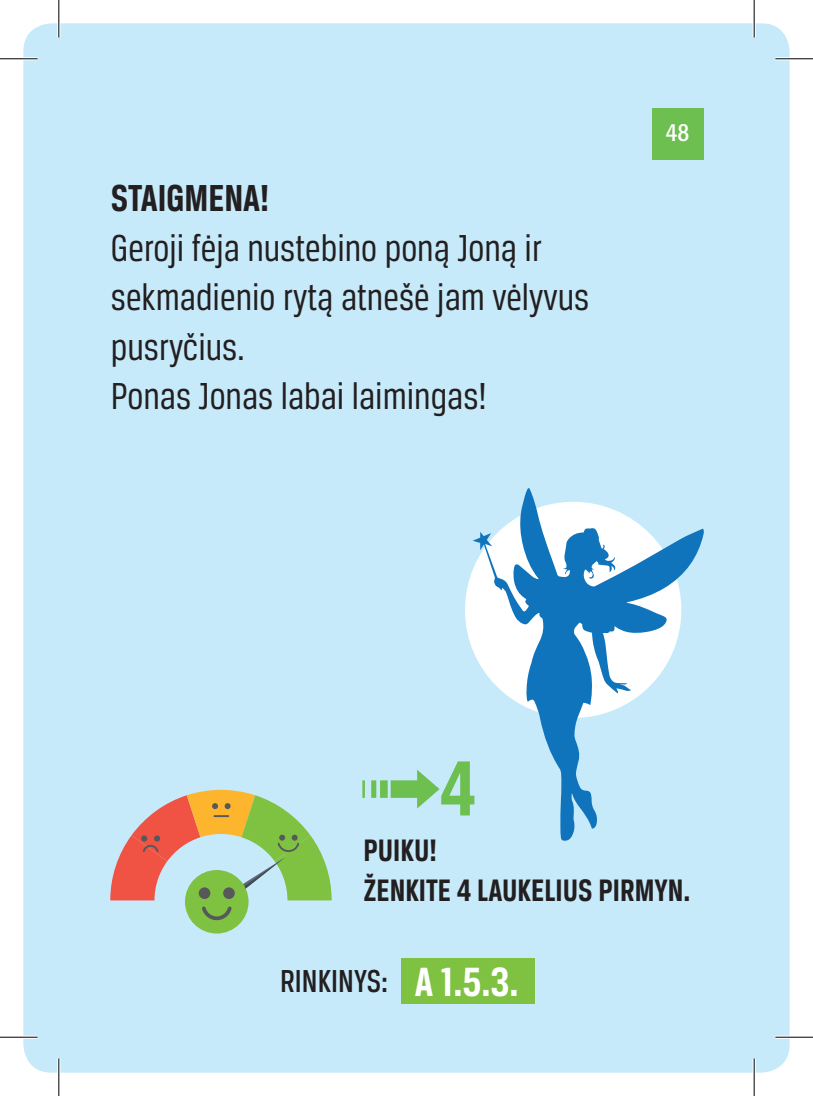
<style>
.page{position:relative;width:813px;height:1096px;background:#fff}
.page>*{position:absolute;margin:0;border:0;box-sizing:border-box;transform-origin:0 0}
.t1{font:700 83px "Breuer Condensed";color:#6dbf50}
.t2{font:40px/49.2px "Breuer Condensed";color:#231f20}
.t3{font:700 40px "Breuer Condensed";color:#231f20}
.t4{font:500 33.75px "Breuer Condensed";color:#231f20}
.t5{font:700 33px/39.2px "Breuer Condensed";color:#231f20}
.t6{font:condensed 25.75px "Formata";color:#fff}
.s1{font-weight:700;font-size:43.5px;color:#fff}
</style>
<div class="page">
<div style="left:23px;top:23px;width:766px;height:1049px;background:#c6eafa;border-radius:28px"></div>
<div style="left:651px;top:108px;width:51px;height:51px;background:#6dbf50"></div>
<svg style="left:362px;top:770px;width:77px;height:38px"></svg>
<div style="left:401px;top:958px;width:133px;height:45px;background:#7fc241"></div>
<svg style="left:472px;top:488px;width:231px;height:352px"></svg>
<div style="left:185px;top:870px;width:63px;height:63px;background:#7fc241;border-radius:50%"></div>
<svg style="left:110px;top:789px;width:221px;height:132px"></svg>
<div style="left:198px;top:887px;width:12px;height:12px;background:#57585a;border-radius:50%"></div>
<div style="left:223px;top:887px;width:12px;height:12px;background:#57585a;border-radius:50%"></div>
<hr style="left:0;top:57px;width:38px;height:3px;background:#fff">
<hr style="left:775px;top:57px;width:37px;height:3px;background:#fff">
<hr style="left:0;top:1035px;width:38px;height:3px;background:#fff">
<hr style="left:775px;top:1035px;width:37px;height:3px;background:#fff">
<hr style="left:57px;top:0;width:3px;height:37px;background:#fff">
<hr style="left:57px;top:1058px;width:3px;height:37px;background:#fff">
<hr style="left:752px;top:0;width:3px;height:37px;background:#fff">
<hr style="left:752px;top:1058px;width:3px;height:37px;background:#fff">
<hr style="left:0;top:58px;width:38px;height:1px;background:#000">
<hr style="left:775px;top:58px;width:37px;height:1px;background:#000">
<hr style="left:0;top:1036px;width:38px;height:1px;background:#000">
<hr style="left:775px;top:1036px;width:37px;height:1px;background:#000">
<hr style="left:58px;top:0;width:1px;height:37px;background:#000">
<hr style="left:58px;top:1058px;width:1px;height:37px;background:#000">
<hr style="left:753px;top:0;width:1px;height:37px;background:#000">
<hr style="left:753px;top:1058px;width:1px;height:37px;background:#000">
<p class="t3" style="left:111px;top:176px;width:160px">STAIGMENA!</p>
<p class="t2" style="left:111px;top:223px;width:479px">Geroji fėja nustebino poną Joną ir sekmadienio rytą atnešė jam vėlyvus pusryčius.<br>Ponas Jonas labai laimingas!</p>
<p class="t6" style="left:665px;top:117px;width:25px">48</p>
<h1 class="t1" style="left:439px;top:742px;width:38px">4</h1>
<p class="t5" style="left:363px;top:830px;width:328px">PUIKU!<br>ŽENKITE 4 LAUKELIUS PIRMYN.</p>
<p class="t4" style="left:280px;top:962px;width:240px">RINKINYS: <span class="s1">A 1.5.3.</span></p>
</div>
